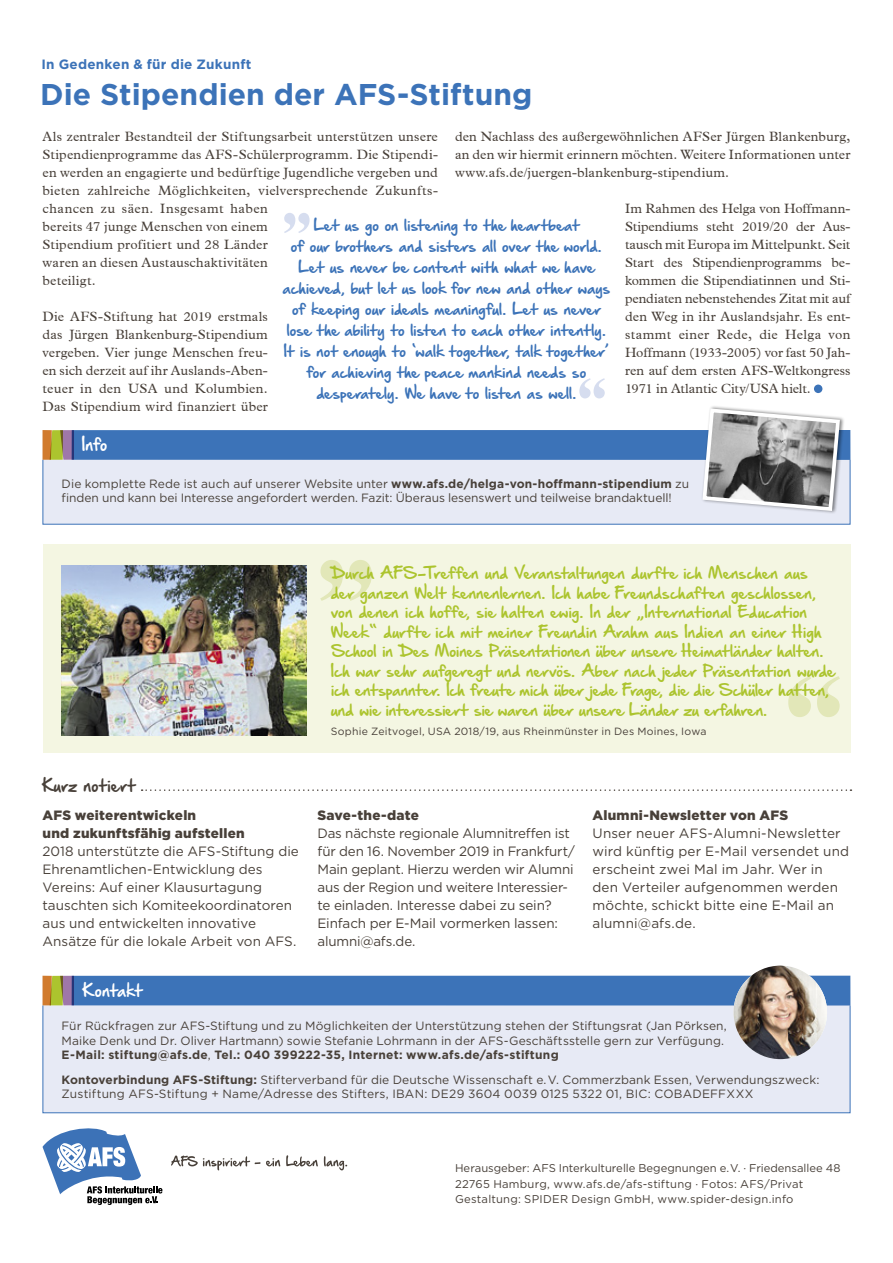
<style>
.page{position:relative;width:893px;height:1263px;background:#fff}
.page>*{position:absolute;margin:0;border:0;box-sizing:border-box;transform-origin:0 0}
.t1{font:700 30px "Gotham";color:#3c73b8}
.t2{font:21px "Hand Of Sean Pro";letter-spacing:.01em;color:#fff}
.t3{font:21px "Hand Of Sean Pro";letter-spacing:.03em;color:#484039}
.t4{font:19.2px/19.5px "Hand Of Sean Pro";letter-spacing:.005em;color:#acc42e;scale:1.05 1}
.t5{font:18.6px/21px "Hand Of Sean Pro";letter-spacing:.005em;color:#3c73b8;text-align:center;scale:1.05 1}
.t6{font:13.5px/18px "Plantin";letter-spacing:.015em;color:#484039;text-align:justify}
.t7{font:13.5px/18px "Gotham";letter-spacing:-.005em;color:#484039}
.t8{font:900 13.5px/18px "Gotham";letter-spacing:.015em;color:#484039}
.t9{font:700 13.5px "Gotham";letter-spacing:.015em;color:#3c73b8}
.t10{font:12px/14.4px "Gotham";letter-spacing:.005em;color:#484039}
.t11{font:11.25px/15.8px "Gotham";letter-spacing:.01em;color:#484039}
.t12{font:10.5px "Gotham";letter-spacing:.02em;color:#484039}
.s1{font-weight:700}
</style>
<div class="page">
<svg style="left:43px;top:1128px;width:119px;height:77px"></svg>
<svg style="left:171px;top:1155px;width:89px;height:15px"></svg>
<svg style="left:266px;top:1158px;width:14px;height:8px"></svg>
<svg style="left:286px;top:1155px;width:32px;height:11px"></svg>
<svg style="left:324px;top:1156px;width:23px;height:14px"></svg>
<div style="left:42px;top:1005px;width:809px;height:108px;background:#e7eaf5"></div>
<div style="left:814px;top:385px;width:8px;height:8px;background:#3c73b8;border-radius:50%"></div>
<div style="left:72px;top:976px;width:778px;height:29px;background:#3c73b8"></div>
<svg style="left:43px;top:976px;width:31px;height:29px"></svg>
<div style="left:43px;top:459px;width:807px;height:66px;background:#e7eaf5;border:1px solid #3c73b8"></div>
<div style="left:72px;top:430px;width:778px;height:30px;background:#3c73b8"></div>
<svg style="left:43px;top:430px;width:31px;height:30px"></svg>
<div style="left:701px;top:405px;width:144px;height:109px;background:#000;opacity:.5"></div>
<svg style="left:700px;top:406px;width:142px;height:107px"></svg>
<svg style="left:142px;top:789px;width:709px;height:2px"></svg>
<img style="left:733px;top:965px;width:94px;height:94px;border-radius:47px">
<svg style="left:284px;top:213px;width:26px;height:20px"></svg>
<svg style="left:579px;top:378px;width:26px;height:20px"></svg>
<div style="left:43px;top:545px;width:807px;height:208px;background:#f4f6e2"></div>
<img style="left:62px;top:566px;width:244px;height:169px">
<svg style="left:320px;top:560px;width:52px;height:41px"></svg>
<svg style="left:788px;top:676px;width:52px;height:41px"></svg>
<p class="t9" style="left:41px;top:55px;width:212px">In Gedenken &amp; für die Zukunft</p>
<h1 class="t1" style="left:40px;top:74px;width:494px">Die Stipendien der AFS-Stiftung</h1>
<p class="t6" style="left:455px;top:128px;width:397px">den Nachlass des außergewöhnlichen AFSer Jürgen Blankenburg, an den wir hiermit erinnern möchten. Weitere Informationen unter www.afs.de/juergen-blankenburg-stipendium.</p>
<p class="t6" style="left:625px;top:200px;width:227px">Im Rahmen des Helga von Hoffmann-Stipendiums steht 2019/20 der Aus&shy;tausch mit Europa im Mittelpunkt. Seit Start des Stipendienprogramms be&shy;kommen die Stipendiatinnen und Sti&shy;pendiaten nebenstehendes Zitat mit auf den Weg in ihr Auslandsjahr. Es ent&shy;stammt einer Rede, die Helga von Hoffmann (1933-2005) vor fast 50 Jah&shy;ren auf dem ersten AFS-Weltkongress 1971 in Atlantic City/USA hielt.</p>
<p class="t6" style="left:43px;top:128px;width:397px;text-align:left">Als zentraler Bestandteil der Stiftungsarbeit unterstützen unsere Stipendienprogramme das AFS-Schülerprogramm. Die Stipendi&shy;en werden an engagierte und bedürftige Jugendliche vergeben und bieten zahlreiche Möglichkeiten, vielversprechende Zukunfts&shy;chancen zu säen. Insgesamt haben<br>bereits 47 junge Menschen von einem<br>Stipendium profitiert und 28 Länder<br>waren an diesen Austauschaktivitäten<br>beteiligt.</p>
<p class="t6" style="left:43px;top:308px;width:227px">Die AFS-Stiftung hat 2019 erstmals das Jürgen Blankenburg-Stipendium vergeben. Vier junge Menschen freu&shy;en sich derzeit auf ihr Auslands-Aben&shy;teuer in den USA und Kolumbien.<br>Das Stipendium wird finanziert über</p>
<p class="t5" style="left:283px;top:214px;width:314px">Let us go on listening to the heartbeat<br>of our brothers and sisters all over the world.<br>Let us never be content with what we have achieved, but let us look for new and other ways of keeping our ideals meaningful. Let us never lose the ability to listen to each other intently.<br>It is not enough to ‘walk together, talk together’ for achieving the peace mankind needs so desperately. We have to listen as well.</p>
<h2 class="t2" style="left:82px;top:431px;width:27px">Info</h2>
<p class="t10" style="left:62px;top:476px;width:629px">Die komplette Rede ist auch auf unserer Website unter <span class="s1">www.afs.de/helga-von-hoffmann-stipendium</span> zu finden und kann bei Interesse angefordert werden. Fazit: Überaus lesenswert und teilweise brandaktuell!</p>
<h2 class="t3" style="left:41px;top:771px;width:95px">Kurz notiert</h2>
<p class="t8" style="left:43px;top:806px;width:204px">AFS weiterentwickeln<br>und zukunftsfähig aufstellen</p>
<p class="t7" style="left:43px;top:842px;width:258px">2018 unterstützte die AFS-Stiftung die Ehrenamtlichen-Entwicklung des Vereins: Auf einer Klausurtagung tauschten sich Komiteekoordinatoren aus und entwickelten innovative Ansätze für die lokale Arbeit von AFS.</p>
<p class="t4" style="left:331px;top:563px;width:481px">Durch AFS-Treffen und Veranstaltungen durfte ich Menschen aus der ganzen Welt kennenlernen. Ich habe Freundschaften geschlossen, von denen ich hoffe, sie halten ewig. In der „International Education Week“ durfte ich mit meiner Freundin Arahm aus Indien an einer High School in Des Moines Präsentationen über unsere Heimatländer halten.<br>Ich war sehr aufgeregt und nervös. Aber nach jeder Präsentation wurde ich entspannter. Ich freute mich über jede Frage, die die Schüler hatten, und wie interessiert sie waren über unsere Länder zu erfahren.</p>
<p class="t12" style="left:331px;top:725px;width:377px">Sophie Zeitvogel, USA 2018/19, aus Rheinmünster in Des Moines, Iowa</p>
<p class="t8" style="left:317px;top:806px;width:103px">Save-the-date</p>
<p class="t7" style="left:317px;top:824px;width:259px">Das nächste regionale Alumnitreffen ist für den 16. November 2019 in Frankfurt/ Main geplant. Hierzu werden wir Alumni aus der Region und weitere Interessier&shy;te einladen. Interesse dabei zu sein?<br>Einfach per E-Mail vormerken lassen: alumni@afs.de.</p>
<p class="t8" style="left:592px;top:806px;width:197px">Alumni-Newsletter von AFS</p>
<p class="t7" style="left:592px;top:824px;width:258px">Unser neuer AFS-Alumni-Newsletter wird künftig per E-Mail versendet und erscheint zwei Mal im Jahr. Wer in den Verteiler aufgenommen werden möchte, schickt bitte eine E-Mail an alumni@afs.de.</p>
<h2 class="t2" style="left:82px;top:977px;width:62px">Kontakt</h2>
<p class="t10" style="left:62px;top:1018px;width:667px">Für Rückfragen zur AFS-Stiftung und zu Möglichkeiten der Unterstützung stehen der Stiftungsrat (Jan Pörksen,<br>Maike Denk und Dr. Oliver Hartmann) sowie Stefanie Lohrmann in der AFS-Geschäftsstelle gern zur Verfügung.<br><span class="s1">E-Mail: stiftung@afs.de</span>, <span class="s1">Tel.: 040 399222-35, Internet: www.afs.de/afs-stiftung</span></p>
<p class="t10" style="left:62px;top:1072px;width:759px"><span class="s1">Kontoverbindung AFS-Stiftung:</span> Stifterverband für die Deutsche Wissenschaft e. V. Commerzbank Essen, Verwendungszweck:<br>Zustiftung AFS-Stiftung + Name/Adresse des Stifters, IBAN: DE29 3604 0039 0125 5322 01, BIC: COBADEFFXXX</p>
<p class="t11" style="left:455px;top:1160px;width:387px">Herausgeber: AFS Interkulturelle Begegnungen e. V. · Friedensallee 48<br>22765 Hamburg, www.afs.de/afs-stiftung · Fotos: AFS/Privat<br>Gestaltung: SPIDER Design GmbH, www.spider-design.info</p>
</div>
